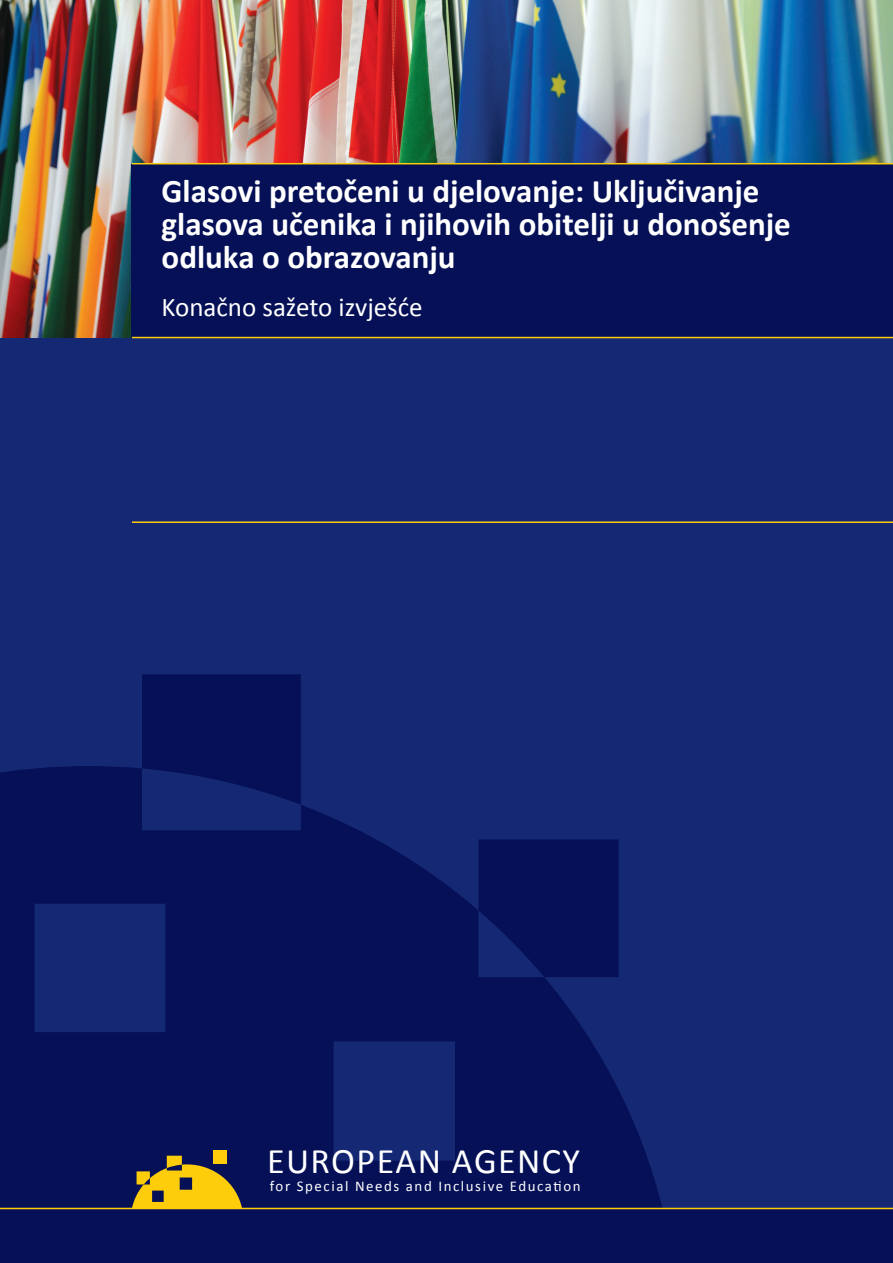
<style>
.page{position:relative;width:893px;height:1263px;background:#fff}
.page>*{position:absolute;margin:0;border:0;box-sizing:border-box;transform-origin:0 0}
.t1{font:36px "Calibri";letter-spacing:.04em;color:#fff}
.t2{font:700 33px/33px "Calibri";color:#fff}
.t3{font:27px "Calibri";color:#fff}
.t4{font:14.85px "Calibri";letter-spacing:.105em;color:#fff}
</style>
<div class="page">
<div style="left:0;top:0;width:892px;height:1263px;background:#152874"></div>
<hr style="left:132px;top:521px;width:760px;height:2px;background:#fdcc0b">
<div style="left:142px;top:674px;width:159px;height:92px;background:#051056"></div>
<svg style="left:0;top:766px;width:667px;height:442px;fill:#051056"></svg>
<img style="left:0;top:0;width:892px;height:337px">
<div style="left:132px;top:164px;width:760px;height:173px;background:#051056"></div>
<hr style="left:132px;top:163px;width:760px;height:1px;background:#fdcc0b">
<div style="left:213px;top:1150px;width:14px;height:13px;background:#fdcc0b"></div>
<svg style="left:132px;top:1156px;width:110px;height:52px;background:#a28726"></svg>
<div style="left:0;top:1208px;width:892px;height:55px;background:#051056"></div>
<hr style="left:132px;top:337px;width:760px;height:1px;background:#fdcc0b">
<h1 class="t2" style="left:162px;top:173px;width:630px">Glasovi pretočeni u djelovanje: Uključivanje glasova učenika i njihovih obitelji u donošenje odluka o obrazovanju</h1>
<h2 class="t3" style="left:162px;top:290px;width:262px">Konačno sažeto izvješće</h2>
<p class="t1" style="left:267px;top:1138px;width:314px">EUROPEAN AGENCY</p>
<p class="t4" style="left:270px;top:1177px;width:312px">for Special Needs and Inclusive Education</p>
</div>
